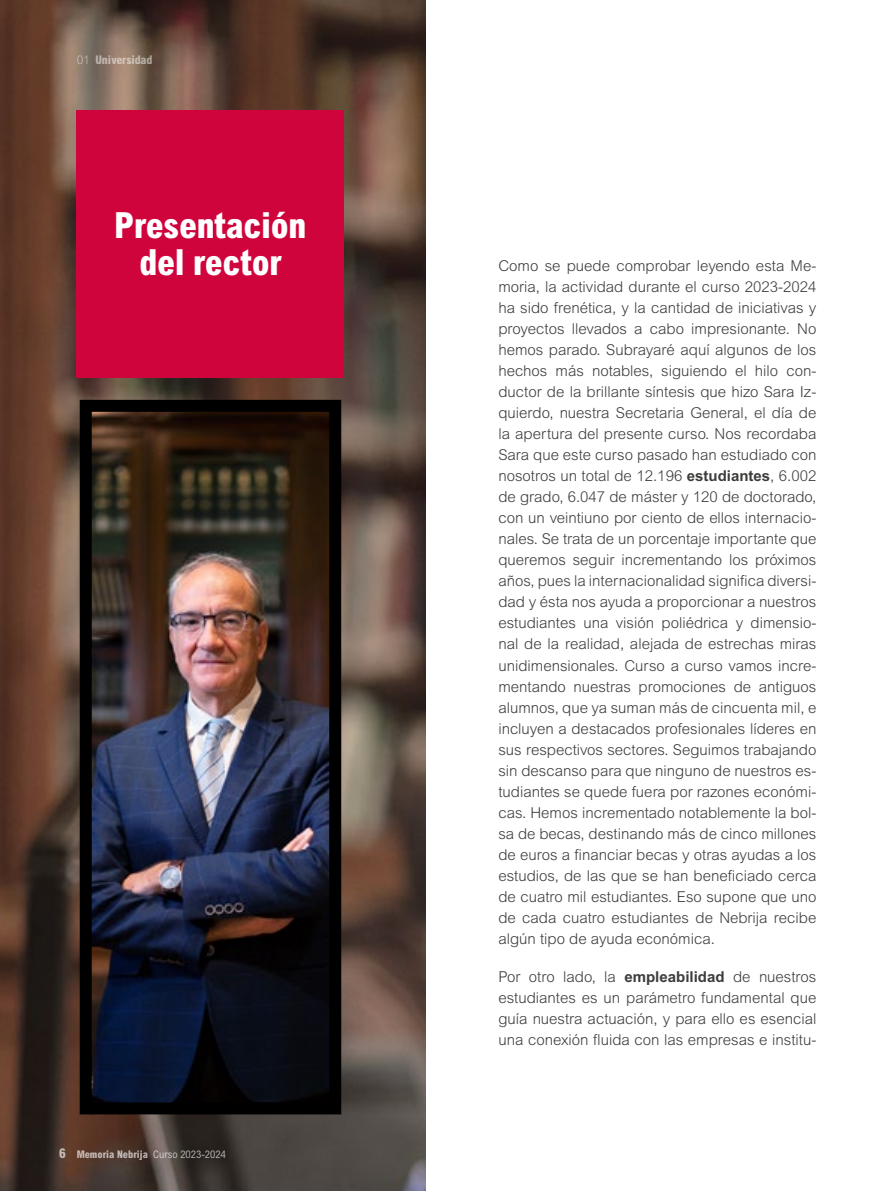
<style>
.page{position:relative;width:893px;height:1191px;background:#fff}
.page>*{position:absolute;margin:0;border:0;box-sizing:border-box;transform-origin:0 0}
.t1{font:800 condensed 36px/37.5px "Arial MT Pro";letter-spacing:-.01em;color:#fff;text-align:center}
.t2{font:300 15px/21px "Arial MT Pro";color:#3c3c3b;text-align:justify}
.t3{font:800 condensed 12px "Arial MT Pro";letter-spacing:-.01em;color:#fff}
.t4{font:800 condensed 10.5px "Arial MT Pro";color:#fff}
.s1{font-weight:300;font-stretch:normal}
.s2{font-size:13.5px}
.s3{font-weight:400}
.s4{font-weight:700}
</style>
<div class="page">
<img style="left:0;top:0;width:425px;height:1191px">
<div style="left:77px;top:109px;width:267px;height:268px;background:#d0043c"></div>
<img style="left:93px;top:413px;width:235px;height:688px">
<div style="left:80px;top:400px;width:261px;height:714px;border:12px solid #000"></div>
<p class="t3" style="left:77px;top:52px;width:77px"><span class="s1">01</span> Universidad</p>
<h1 class="t1" style="left:114px;top:208px;width:194px">Presentación del rector</h1>
<p class="t4" style="left:59px;top:1147px;width:168px"><span class="s2">6</span> Memoria Nebrija <span class="s3">Curso 2023-2024</span></p>
<p class="t2" style="left:498px;top:256px;width:320px">Como se puede comprobar leyendo esta Me&shy;moria, la actividad durante el curso 2023-2024 ha sido frenética, y la cantidad de iniciativas y proyectos llevados a cabo impresionante. No hemos parado. Subrayaré aquí algunos de los hechos más notables, siguiendo el hilo con&shy;ductor de la brillante síntesis que hizo Sara Iz&shy;quierdo, nuestra Secretaria General, el día de la apertura del presente curso. Nos recordaba Sara que este curso pasado han estudiado con nosotros un total de 12.196 <span class="s4">estudiantes</span>, 6.002 de grado, 6.047 de máster y 120 de doctorado, con un veintiuno por ciento de ellos internacio&shy;nales. Se trata de un porcentaje importante que queremos seguir incrementando los próximos años, pues la internacionalidad significa diversi&shy;dad y ésta nos ayuda a proporcionar a nuestros estudiantes una visión poliédrica y dimensio&shy;nal de la realidad, alejada de estrechas miras unidimensionales. Curso a curso vamos incre&shy;mentando nuestras promociones de antiguos alumnos, que ya suman más de cincuenta mil, e incluyen a destacados profesionales líderes en sus respectivos sectores. Seguimos trabajando sin descanso para que ninguno de nuestros es&shy;tudiantes se quede fuera por razones económi&shy;cas. Hemos incrementado notablemente la bol&shy;sa de becas, destinando más de cinco millones de euros a financiar becas y otras ayudas a los estudios, de las que se han beneficiado cerca de cuatro mil estudiantes. Eso supone que uno de cada cuatro estudiantes de Nebrija recibe algún tipo de ayuda económica.</p>
<p class="t2" style="left:498px;top:966px;width:320px">Por otro lado, la <span class="s4">empleabilidad</span> de nuestros estudiantes es un parámetro fundamental que guía nuestra actuación, y para ello es esencial una conexión fluida con las empresas e institu-</p>
</div>
